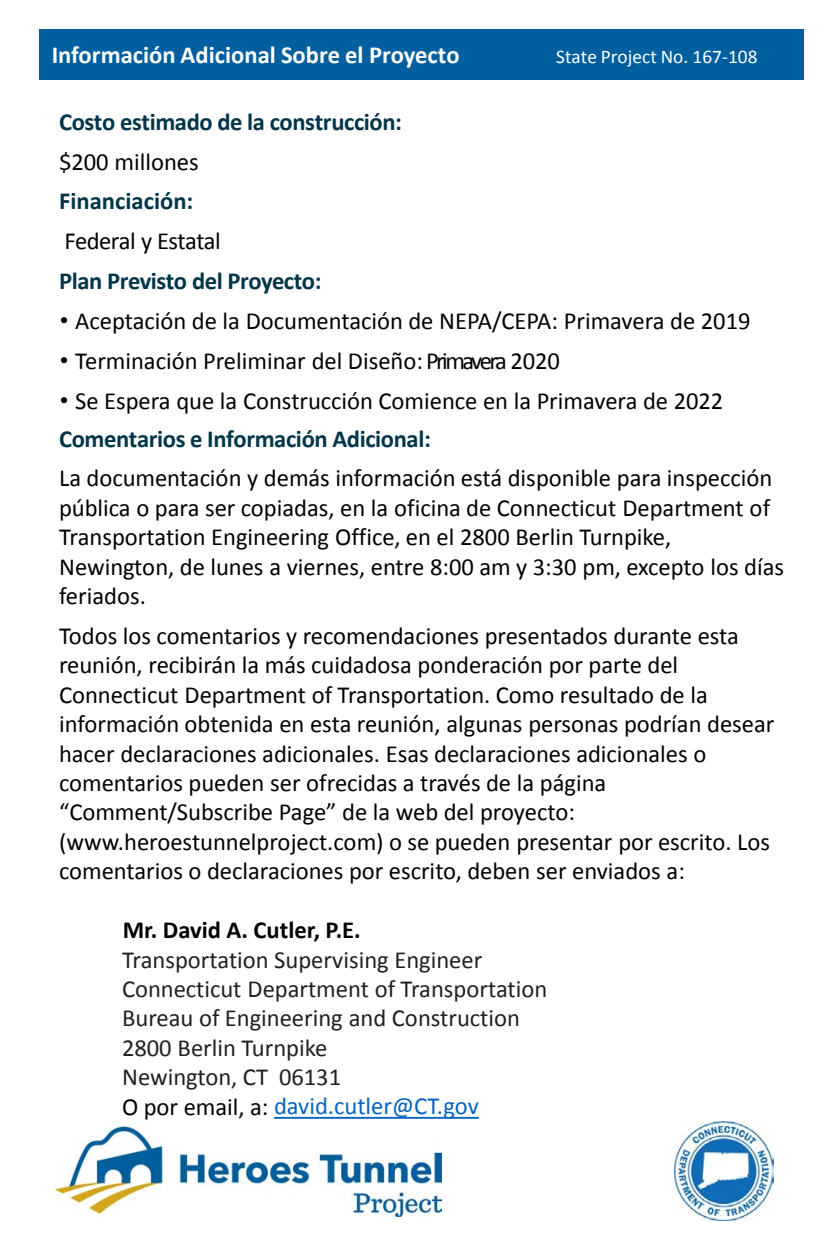
<style>
.page{position:relative;width:840px;height:1260px;background:#fff}
.page>*{position:absolute;margin:0;border:0;box-sizing:border-box;transform-origin:0 0}
.t1{font:24.5px/29.4px "Calibri";color:#010202}
.t2{font:24.5px/29.4px "Calibri";color:#231f20}
.t3{font:700 24.5px/39.9px "Calibri";letter-spacing:-.015em;color:#00354a}
.t4{font:700 24.5px "Calibri";color:#fff}
.t5{font:19.25px "Calibri";color:#fff}
.s1{font-weight:400;color:#010202}
.s2{font-family:"Arial"}
.s3{font-weight:700;color:#00354a}
.s4{font-weight:700;color:#010202}
.s5{color:#010202}
.s6{color:#0563c1}
</style>
<div class="page">
<img style="left:674px;top:1121px;width:99px;height:99px">
<img style="left:56px;top:1126px;width:385px;height:91px">
<svg style="left:274px;top:1117px;width:204px;height:2px"></svg>
<div style="left:39px;top:30px;width:763px;height:50px;background:#005f9f"></div>
<p class="t4" style="left:52px;top:39px;width:409px">Información Adicional Sobre el Proyecto</p>
<p class="t5" style="left:556px;top:44px;width:203px">State Project No. 167-108</p>
<p class="t3" style="left:59px;top:102px;width:344px">Costo estimado de la construcción: <span class="s1">$200 millones<br></span>Financiación:<br><span class="s1">Federal y Estatal<br></span>Plan Previsto del Proyecto:</p>
<p class="t1" style="left:60px;top:306px;width:691px"><span class="s2">•</span> Aceptación de la Documentación de NEPA/CEPA: Primavera de 2019</p>
<p class="t1" style="left:60px;top:346px;width:501px"><span class="s2">•</span> Terminación Preliminar del Diseño:Primavera 2020</p>
<p class="t1" style="left:59px;top:382px;width:665px;line-height:37.6px"><span class="s2">•</span> Se Espera que la Construcción Comience en la Primavera de 2022<br><span class="s3">Comentarios e Información Adicional:</span></p>
<p class="t1" style="left:59px;top:464px;width:726px">La documentación y demás información está disponible para inspección pública o para ser copiadas, en la oficina de Connecticut Department of Transportation Engineering Office, en el 2800 Berlin Turnpike, Newington, de lunes a viernes, entre 8:00 am y 3:30 pm, excepto los días feriados.</p>
<p class="t1" style="left:59px;top:621px;width:716px">Todos los comentarios y recomendaciones presentados durante esta reunión, recibirán la más cuidadosa ponderación por parte del Connecticut Department of Transportation. Como resultado de la información obtenida en esta reunión, algunas personas podrían desear hacer declaraciones adicionales. Esas declaraciones adicionales o comentarios pueden ser ofrecidas a través de la página “Comment/Subscribe Page” de la web del proyecto: (www.heroestunnelproject.com) o se pueden presentar por escrito. Los comentarios o declaraciones por escrito, deben ser enviados a:</p>
<p class="t2" style="left:122px;top:915px;width:426px"><span class="s4">Mr. David A. Cutler, P.E.<br></span>Transportation Supervising Engineer<br>Connecticut Department of Transportation<br>Bureau of Engineering and Construction<br>2800 Berlin Turnpike<br>Newington, CT 06131<br><span class="s5">O por email, a:</span> <span class="s6">david.cutler@CT.gov</span></p>
</div>
